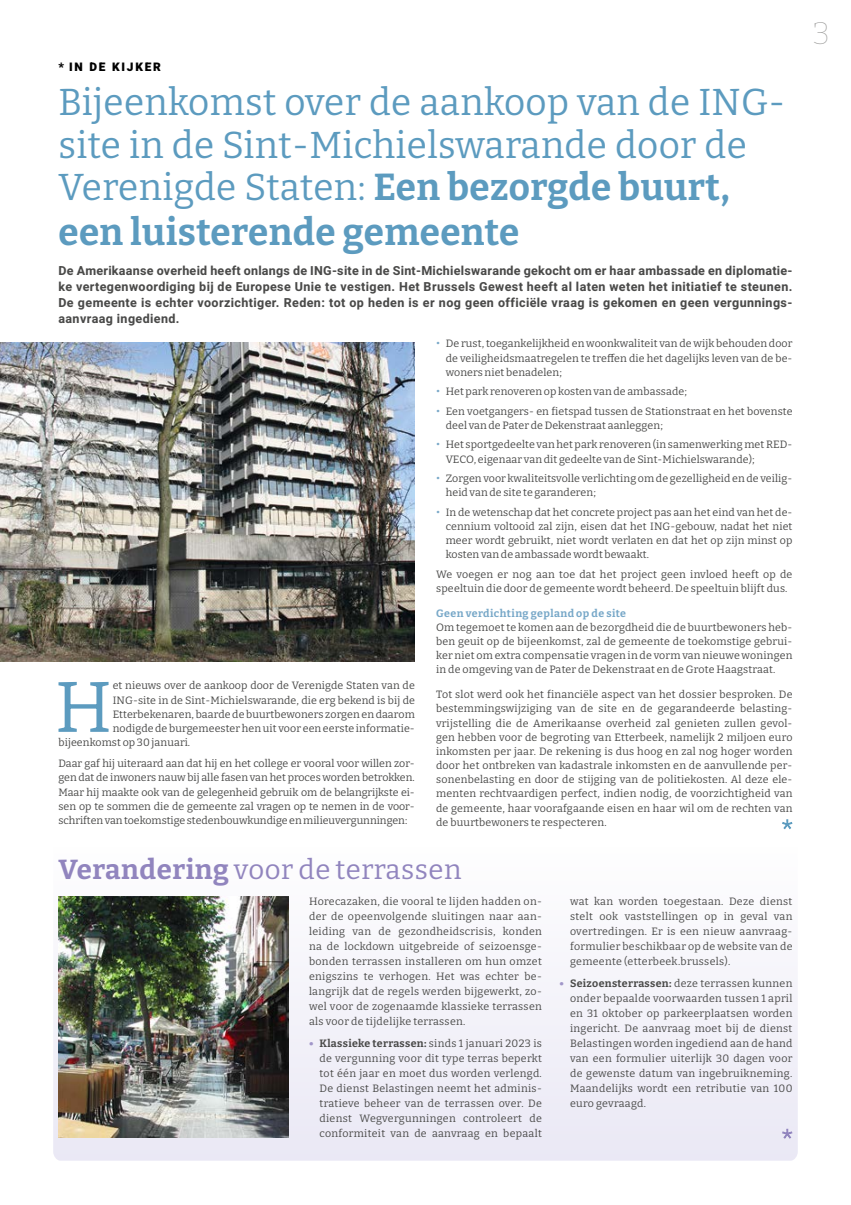
<style>
.page{position:relative;width:851px;height:1205px;background:#fff}
.page>*{position:absolute;margin:0;border:0;box-sizing:border-box;transform-origin:0 0}
.Textes_FR{font:71.5px "Bitter";color:#5c9bbf}
.t1{font:37.5px/43.1px "Bitter";letter-spacing:.01em;color:#5c9bbf}
.t2{font:100 31.25px "Bitter";color:#9d9d9c}
.t3{font:27.5px "Bitter";letter-spacing:.02em;color:#9185be}
.t4{font:700 12.5px/16px "Heebo";letter-spacing:.03em;color:#4a4a49;text-align:justify}
.t5{font:900 11.88px "Heebo";letter-spacing:.15em;color:#000}
.Textes_FR-2{font:10.62px/15px "Bitter";letter-spacing:.01em;color:#4a4a49;text-align:justify}
.t6{font:700 10.62px "Bitter";letter-spacing:.04em;color:#78a8c8}
.s1{font-weight:700}
.s2{color:#78a8c8}
.s3{font-weight:700;color:#a196c9}
</style>
<div class="page">
<img style="left:0;top:342px;width:415px;height:320px">
<svg style="left:53px;top:896px;width:744px;height:264px;fill:#f2f1f9"></svg>
<svg style="left:781px;top:1128px;width:12px;height:11px"></svg>
<img style="left:58px;top:897px;width:231px;height:240px">
<svg style="left:782px;top:819px;width:11px;height:11px"></svg>
<p class="t5" style="left:58px;top:58px;width:104px">* IN DE KIJKER</p>
<p class="t1" style="left:58px;top:80px;width:728px">Bijeenkomst over de aankoop van de ING&shy;site in de Sint-Michielswarande door de Verenigde Staten: <span class="s1">Een bezorgde buurt, een luisterende gemeente</span></p>
<p class="t4" style="left:58px;top:262px;width:735px">De Amerikaanse overheid heeft onlangs de ING-site in de Sint-Michielswarande gekocht om er haar ambassade en diplomatie&shy;ke vertegenwoordiging bij de Europese Unie te vestigen. Het Brussels Gewest heeft al laten weten het initiatief te steunen.<br>De gemeente is echter voorzichtiger. Reden: tot op heden is er nog geen officiële vraag is gekomen en geen vergunnings&shy;aanvraag ingediend.</p>
<p class="Textes_FR-2" style="left:445px;top:336px;width:348px;line-height:14.1px;text-indent:-10px"><span class="s2">•</span> De rust, toegankelijkheid en woonkwaliteit van de wijk behouden door de veiligheidsmaatregelen te treffen die het dagelijks leven van de be&shy;woners niet benadelen;</p>
<p class="Textes_FR-2" style="left:436px;top:384px;width:252px"><span class="s2">•</span> Het park renoveren op kosten van de ambassade;</p>
<p class="Textes_FR-2" style="left:445px;top:404px;width:348px;line-height:14.1px;text-indent:-10px"><span class="s2">•</span> Een voetgangers- en fietspad tussen de Stationstraat en het bovenste deel van de Pater de Dekenstraat aanleggen;</p>
<p class="Textes_FR-2" style="left:445px;top:437px;width:348px;line-height:14.1px;text-indent:-10px"><span class="s2">•</span> Het sportgedeelte van het park renoveren (in samenwerking met RED-<br>VECO, eigenaar van dit gedeelte van de Sint-Michielswarande);</p>
<p class="Textes_FR-2" style="left:445px;top:471px;width:348px;line-height:14.1px;text-indent:-10px"><span class="s2">•</span> Zorgen voor kwaliteitsvolle verlichting om de gezelligheid en de veilig&shy;heid van de site te garanderen;</p>
<p class="Textes_FR-2" style="left:445px;top:505px;width:348px;line-height:14.1px;text-indent:-10px"><span class="s2">•</span> In de wetenschap dat het concrete project pas aan het eind van het de&shy;cennium voltooid zal zijn, eisen dat het ING-gebouw, nadat het niet meer wordt gebruikt, niet wordt verlaten en dat het op zijn minst op kosten van de ambassade wordt bewaakt.</p>
<p class="Textes_FR-2" style="left:436px;top:567px;width:358px;line-height:14.1px">We voegen er nog aan toe dat het project geen invloed heeft op de speeltuin die door de gemeente wordt beheerd. De speeltuin blijft dus.</p>
<p class="t6" style="left:436px;top:606px;width:191px">Geen verdichting gepland op de site</p>
<p class="Textes_FR-2" style="left:436px;top:620px;width:358px;line-height:14.1px">Om tegemoet te komen aan de bezorgdheid die de buurtbewoners heb&shy;ben geuit op de bijeenkomst, zal de gemeente de toekomstige gebrui&shy;ker niet om extra compensatie vragen in de vorm van nieuwe woningen in de omgeving van de Pater de Dekenstraat en de Grote Haagstraat.</p>
<p class="Textes_FR-2" style="left:436px;top:687px;width:358px;line-height:14.1px">Tot slot werd ook het financiële aspect van het dossier besproken. De bestemmingswijziging van de site en de gegarandeerde belasting&shy;vrijstelling die de Amerikaanse overheid zal genieten zullen gevol&shy;gen hebben voor de begroting van Etterbeek, namelijk 2 miljoen euro inkomsten per jaar. De rekening is dus hoog en zal nog hoger worden door het ontbreken van kadastrale inkomsten en de aanvullende per&shy;sonenbelasting en door de stijging van de politiekosten. Al deze ele&shy;menten rechtvaardigen perfect, indien nodig, de voorzichtigheid van de gemeente, haar voorafgaande eisen en haar wil om de rechten van de buurtbewoners te respecteren.</p>
<p class="t3" style="left:58px;top:852px;width:404px"><span class="s1">Verandering</span> voor de terrassen</p>
<p class="Textes_FR-2" style="left:309px;top:893px;width:234px">Horecazaken, die vooral te lijden hadden on&shy;der de opeenvolgende sluitingen naar aan&shy;leiding van de gezondheidscrisis, konden na de lockdown uitgebreide of seizoensge&shy;bonden terrassen installeren om hun omzet enigszins te verhogen. Het was echter be&shy;langrijk dat de regels werden bijgewerkt, zo&shy;wel voor de zogenaamde klassieke terrassen als voor de tijdelijke terrassen.</p>
<p class="Textes_FR-2" style="left:319px;top:1035px;width:224px;text-indent:-10px"><span class="s3">•</span> <span class="s1">Klassieke terrassen:</span> sinds 1 januari 2023 is de vergunning voor dit type terras beperkt tot één jaar en moet dus worden verlengd.<br>De dienst Belastingen neemt het adminis&shy;tratieve beheer van de terrassen over. De dienst Wegvergunningen controleert de conformiteit van de aanvraag en bepaalt</p>
<p class="Textes_FR" style="left:55px;top:661px;width:58px">H</p>
<p class="Textes_FR-2" style="left:113px;top:678px;width:303px">et nieuws over de aankoop door de Verenigde Staten van de</p>
<p class="Textes_FR-2" style="left:113px;top:692px;width:303px">ING-site in de Sint-Michielswarande, die erg bekend is bij de</p>
<p class="Textes_FR-2" style="left:113px;top:706px;width:303px">Etterbekenaren, baarde de buurtbewoners zorgen en daarom</p>
<p class="Textes_FR-2" style="left:113px;top:720px;width:303px">nodigde de burgemeester hen uit voor een eerste informatie-</p>
<p class="Textes_FR-2" style="left:58px;top:734px;width:133px">bijeenkomst op 30 januari.</p>
<p class="Textes_FR-2" style="left:58px;top:756px;width:358px;line-height:14.1px">Daar gaf hij uiteraard aan dat hij en het college er vooral voor willen zor&shy;gen dat de inwoners nauw bij alle fasen van het proces worden betrokken.<br>Maar hij maakte ook van de gelegenheid gebruik om de belangrijkste ei&shy;sen op te sommen die de gemeente zal vragen op te nemen in de voor&shy;schriften van toekomstige stedenbouwkundige en milieuvergunningen:</p>
<p class="Textes_FR-2" style="left:570px;top:893px;width:224px">wat kan worden toegestaan. Deze dienst stelt ook vaststellingen op in geval van overtredingen. Er is een nieuw aanvraag&shy;formulier beschikbaar op de website van de gemeente (etterbeek.brussels).</p>
<p class="Textes_FR-2" style="left:570px;top:975px;width:224px;text-indent:-10px"><span class="s3">•</span> <span class="s1">Seizoensterrassen:</span> deze terrassen kunnen onder bepaalde voorwaarden tussen 1 april en 31 oktober op parkeerplaatsen worden ingericht. De aanvraag moet bij de dienst Belastingen worden ingediend aan de hand van een formulier uiterlijk 30 dagen voor de gewenste datum van ingebruikneming.<br>Maandelijks wordt een retributie van 100 euro gevraagd.</p>
<p class="t2" style="left:812px;top:14px;width:19px">3</p>
</div>
